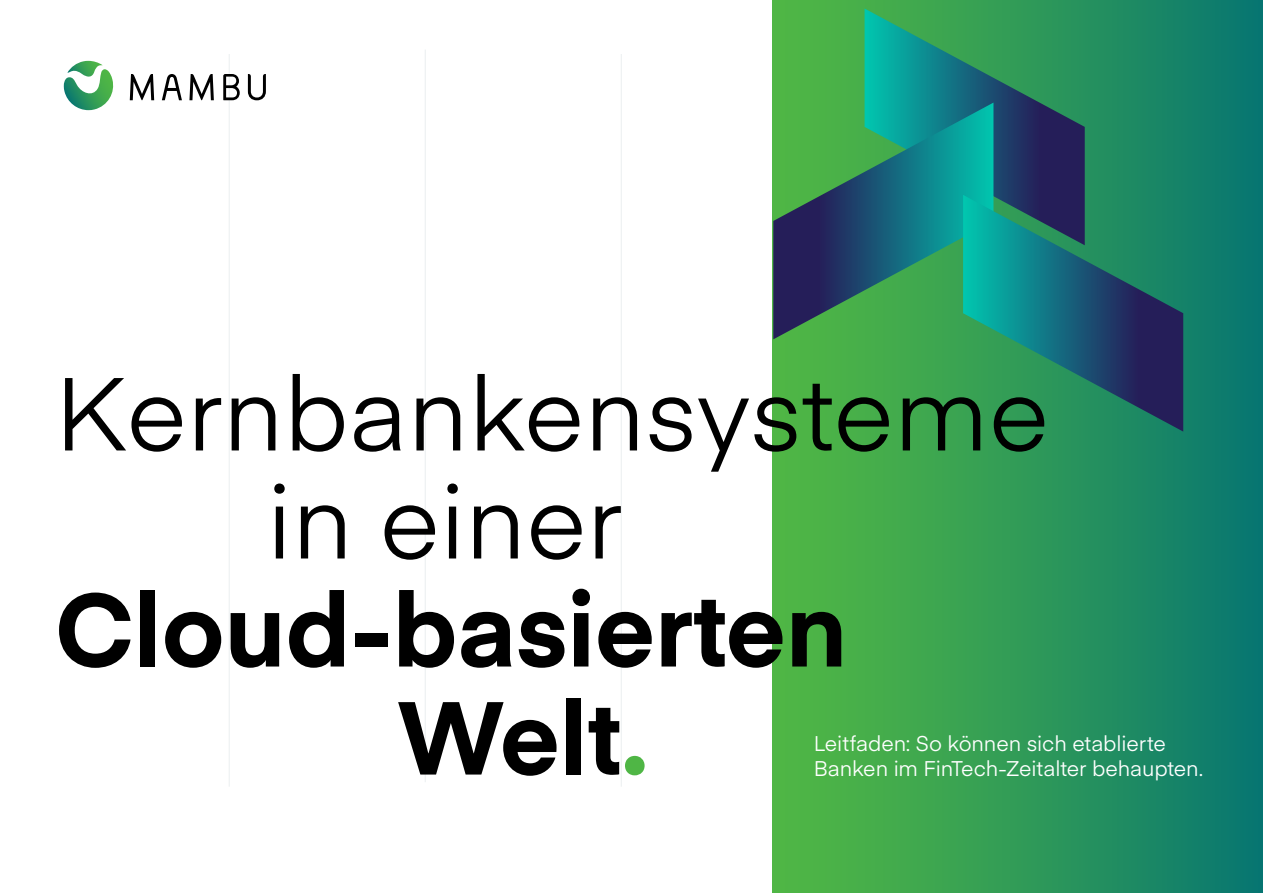
<style>
.page{position:relative;width:1263px;height:893px;background:#fff}
.page>*{position:absolute;margin:0;border:0;box-sizing:border-box;transform-origin:0 0}
.t1{font:102px/108px "Eina 01";color:#000}
.t2{font:700 102px/108px "Eina 01";color:#000}
.t3{font:21px/25.2px "Eina 01";letter-spacing:-.005em;color:#fff}
.s1{color:#4fb645}
</style>
<div class="page">
<div style="left:772px;top:0;width:491px;height:893px;background:linear-gradient(to right,#55bb41,#09786f)"></div>
<hr style="left:229px;top:54px;width:1px;height:733px;background:#ebeff0">
<hr style="left:425px;top:50px;width:1px;height:732px;background:#ebeff0">
<hr style="left:621px;top:54px;width:1px;height:733px;background:#ebeff0">
<svg style="left:223px;top:74px;width:17px;height:26px"></svg>
<svg style="left:130px;top:74px;width:24px;height:26px"></svg>
<svg style="left:189px;top:74px;width:25px;height:26px"></svg>
<svg style="left:162px;top:74px;width:20px;height:26px"></svg>
<svg style="left:248px;top:74px;width:18px;height:26px"></svg>
<svg style="left:64px;top:61px;width:50px;height:49px"></svg>
<svg style="left:864px;top:9px;width:221px;height:186px;background:#22796a"></svg>
<svg style="left:773px;top:103px;width:220px;height:236px;background:#2a8167"></svg>
<svg style="left:963px;top:195px;width:220px;height:237px;background:#1e756c"></svg>
<h1 class="t1" style="left:267px;top:353px;width:784px;text-indent:-212px">Kernbankensysteme in einer</h1>
<h1 class="t2" style="left:397px;top:570px;width:452px;text-indent:-343px">Cloud-basierten<br>Welt<span class="s1">.</span></h1>
<p class="t3" style="left:814px;top:729px;width:391px">Leitfaden: So können sich etablierte<br>Banken im FinTech-Zeitalter behaupten.</p>
</div>
